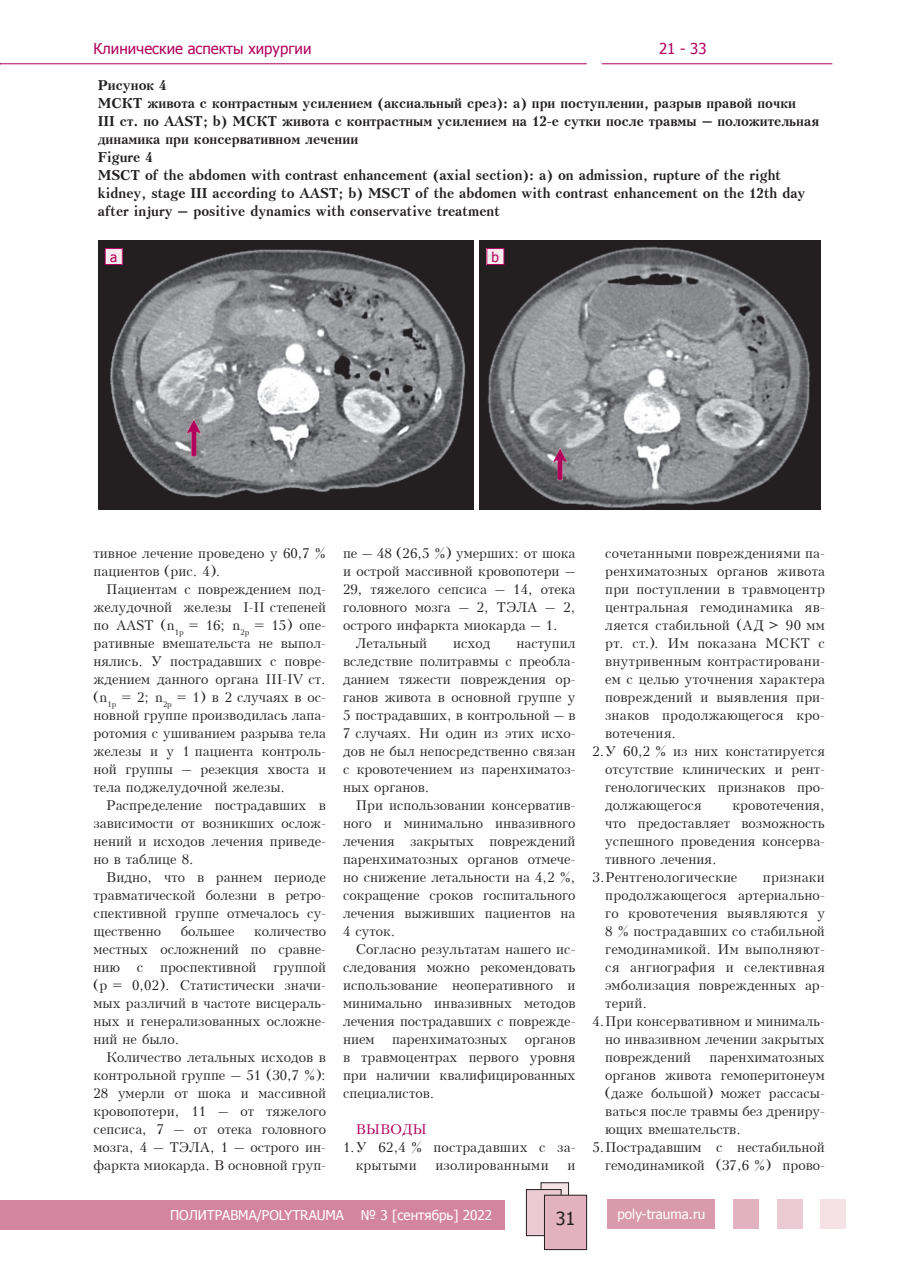
<style>
.page{position:relative;width:910px;height:1280px;background:#fff}
.page>*{position:absolute;margin:0;border:0;box-sizing:border-box;transform-origin:0 0}
.t1{font:18px "Tahoma";color:#231f20}
.t2{font:15px "Tahoma";color:#b1015c}
.t3{font:13.5px/18px "Kudrashov Plain";color:#231f20;text-align:justify}
.t4{font:700 13.5px/18px "Kudrashov";color:#231f20}
.t5{font:13.5px/18px "Kudrashov Plain";letter-spacing:.02em;color:#231f20}
.t6{font:13.5px "Tahoma";color:#fff}
.t7{font:13.5px "Kudrashov Plain";color:#b1015c}
.t8{font:13.5px "Tahoma";color:#b1015c}
</style>
<div class="page">
<div style="left:607px;top:1198px;width:107px;height:30px;background:#da9aae"></div>
<div style="left:733px;top:1198px;width:26px;height:30px;background:#e3b2c1"></div>
<div style="left:777px;top:1198px;width:26px;height:30px;background:#eccad4"></div>
<div style="left:821px;top:1198px;width:25px;height:30px;background:#f5e2e7"></div>
<div style="left:0;top:1200px;width:505px;height:29px;background:#d3859f"></div>
<div style="left:541px;top:1183px;width:28px;height:36px;background:#f5e2e7"></div>
<div style="left:541px;top:1182px;width:28px;height:37px;border:1px solid #231f20"></div>
<div style="left:526px;top:1189px;width:35px;height:47px;background:#eccad4"></div>
<div style="left:526px;top:1189px;width:35px;height:47px;border:1px solid #231f20"></div>
<div style="left:544px;top:1195px;width:43px;height:54px;background:#e3b2c1"></div>
<div style="left:544px;top:1195px;width:43px;height:55px;border:1px solid #231f20"></div>
<hr style="left:0;top:63px;width:587px;height:1px;background:#b1015c">
<hr style="left:602px;top:63px;width:230px;height:1px;background:#b1015c">
<img style="left:98px;top:241px;width:376px;height:268px">
<img style="left:479px;top:241px;width:342px;height:268px">
<div style="left:105px;top:249px;width:17px;height:15px;background:#f8ecef"></div>
<div style="left:105px;top:248px;width:18px;height:17px;border:1px solid #b1015c"></div>
<div style="left:487px;top:249px;width:17px;height:15px;background:#f8ecef"></div>
<div style="left:486px;top:248px;width:18px;height:17px;border:1px solid #b1015c"></div>
<p class="t2" style="left:94px;top:38px;width:219px">Клинические аспекты хирургии</p>
<p class="t2" style="left:659px;top:38px;width:49px">21 - 33</p>
<p class="t4" style="left:98px;top:76px;width:723px">Рисунок 4<br>МСКТ живота с контрастным усилением (аксиальный срез): а) при поступлении, разрыв правой почки<br>III ст. по AAST; b) МСКТ живота с контрастным усилением на 12-е сутки после травмы – положительная динамика при консервативном лечении<br>Figure 4<br>MSCT of the abdomen with contrast enhancement (axial section): a) on admission, rupture of the right kidney, stage III according to AAST; b) MSCT of the abdomen with contrast enhancement on the 12th day after injury – positive dynamics with conservative treatment</p>
<p class="t8" style="left:110px;top:248px;width:9px">a</p>
<p class="t8" style="left:492px;top:248px;width:9px">b</p>
<p class="t3" style="left:94px;top:544px;width:234px">тивное лечение проведено у 60,7 % пациентов (рис. 4).</p>
<p class="t3" style="left:94px;top:580px;width:234px;text-indent:13px">Пациентам с повреждением под&shy;желудочной железы I-II степеней по AAST (n<sub>1p</sub> = 16; n<sub>2p</sub> = 15) опе&shy;ративные вмешательста не выпол&shy;нялись. У пострадавших с повре&shy;ждением данного органа III-IV ст. (n<sub>1p</sub> = 2; n<sub>2p</sub> = 1) в 2 случаях в ос&shy;новной группе производилась лапа&shy;ротомия с ушиванием разрыва тела железы и у 1 пациента контроль&shy;ной группы – резекция хвоста и тела поджелудочной железы.</p>
<p class="t3" style="left:94px;top:796px;width:234px;text-indent:13px">Распределение пострадавших в зависимости от возникших ослож&shy;нений и исходов лечения приведе&shy;но в таблице 8.</p>
<p class="t3" style="left:94px;top:868px;width:234px;text-indent:13px">Видно, что в раннем периоде травматической болезни в ретро&shy;спективной группе отмечалось су&shy;щественно</p>
<p class="t3" style="left:181px;top:922px;width:55px">большее</p>
<p class="t3" style="left:94px;top:922px;width:234px;text-indent:161px">количество местных осложнений по сравне&shy;нию с проспективной группой (p = 0,02). Статистически значи&shy;мых различий в частоте висцераль&shy;ных и генерализованных осложне&shy;ний не было.</p>
<p class="t3" style="left:94px;top:1048px;width:234px;text-indent:13px">Количество летальных исходов в контрольной группе – 51 (30,7 %):<br>28 умерли от шока и массивной кровопотери, 11 – от тяжелого сепсиса, 7 – от отека головного мозга, 4 – ТЭЛА, 1 – острого ин&shy;фаркта миокарда. В основной груп-</p>
<p class="t3" style="left:343px;top:544px;width:234px">пе – 48 (26,5 %) умерших: от шока</p>
<p class="t3" style="left:343px;top:562px;width:234px">и острой массивной кровопотери –</p>
<p class="t3" style="left:343px;top:580px;width:234px">29, тяжелого сепсиса – 14, отека</p>
<p class="t3" style="left:343px;top:598px;width:234px">головного мозга – 2, ТЭЛА – 2,</p>
<p class="t3" style="left:343px;top:616px;width:216px">острого инфаркта миокарда – 1.</p>
<p class="t3" style="left:356px;top:634px;width:73px">Летальный</p>
<p class="t3" style="left:453px;top:634px;width:39px">исход</p>
<p class="t3" style="left:343px;top:634px;width:234px;text-indent:173px">наступил вследствие политравмы с преобла&shy;данием тяжести повреждения ор&shy;ганов живота в основной группе у 5 пострадавших, в контрольной – в 7 случаях. Ни один из этих исхо&shy;дов не был непосредственно связан с кровотечением из паренхиматоз&shy;ных органов.</p>
<p class="t3" style="left:343px;top:796px;width:234px;text-indent:13px">При использовании консерватив&shy;ного и минимально инвазивного лечения закрытых повреждений паренхиматозных органов отмече&shy;но снижение летальности на 4,2 %, сокращение сроков госпитального лечения выживших пациентов на 4 суток.</p>
<p class="t3" style="left:343px;top:940px;width:234px;text-indent:13px">Согласно результатам нашего ис&shy;следования можно рекомендовать использование неоперативного и минимально инвазивных методов лечения пострадавших с поврежде&shy;нием</p>
<p class="t3" style="left:392px;top:1030px;width:117px">паренхиматозных</p>
<p class="t3" style="left:343px;top:1030px;width:234px;text-indent:182px">органов в травмоцентрах первого уровня при наличии квалифицированных специалистов.</p>
<p class="t7" style="left:356px;top:1121px;width:72px">ВЫВОДЫ</p>
<p class="t5" style="left:356px;top:1138px;width:221px;text-indent:-13px">1.У 62,4 % пострадавших с за&shy;крытыми</p>
<p class="t5" style="left:435px;top:1156px;width:115px">изолированными</p>
<p class="t3" style="left:567px;top:1156px;width:9px">и</p>
<p class="t3" style="left:605px;top:544px;width:221px">сочетанными повреждениями па-</p>
<p class="t3" style="left:605px;top:562px;width:221px">ренхиматозных органов живота</p>
<p class="t3" style="left:605px;top:580px;width:221px">при поступлении в травмоцентр</p>
<p class="t5" style="left:605px;top:598px;width:221px">центральная гемодинамика яв-</p>
<p class="t3" style="left:605px;top:616px;width:221px">ляется стабильной (АД &gt; 90 мм</p>
<p class="t3" style="left:605px;top:634px;width:221px">рт. ст.). Им показана МСКТ с</p>
<p class="t5" style="left:605px;top:652px;width:221px">внутривенным контрастировани-</p>
<p class="t3" style="left:605px;top:670px;width:221px">ем с целью уточнения характера</p>
<p class="t3" style="left:605px;top:688px;width:221px">повреждений и выявления при-</p>
<p class="t3" style="left:605px;top:706px;width:221px">знаков продолжающегося кро-</p>
<p class="t3" style="left:605px;top:724px;width:73px">вотечения.</p>
<p class="t3" style="left:592px;top:742px;width:234px">2.У 60,2 % из них констатируется</p>
<p class="t3" style="left:605px;top:760px;width:221px">отсутствие клинических и рент-</p>
<p class="t3" style="left:605px;top:778px;width:221px">генологических признаков про-</p>
<p class="t3" style="left:605px;top:796px;width:98px">должающегося</p>
<p class="t3" style="left:733px;top:796px;width:94px">кровотечения,</p>
<p class="t3" style="left:605px;top:814px;width:221px">что предоставляет возможность</p>
<p class="t3" style="left:605px;top:832px;width:221px">успешного проведения консерва-</p>
<p class="t3" style="left:605px;top:850px;width:113px">тивного лечения.</p>
<p class="t3" style="left:592px;top:868px;width:146px">3.Рентгенологические</p>
<p class="t3" style="left:763px;top:868px;width:63px">признаки</p>
<p class="t3" style="left:605px;top:886px;width:221px">продолжающегося артериально-</p>
<p class="t3" style="left:605px;top:904px;width:221px">го кровотечения выявляются у</p>
<p class="t3" style="left:605px;top:922px;width:221px">8 % пострадавших со стабильной</p>
<p class="t3" style="left:605px;top:940px;width:221px">гемодинамикой. Им выполняют-</p>
<p class="t3" style="left:605px;top:958px;width:221px">ся ангиография и селективная</p>
<p class="t3" style="left:605px;top:976px;width:221px">эмболизация поврежденных ар-</p>
<p class="t3" style="left:605px;top:994px;width:43px">терий.</p>
<p class="t3" style="left:592px;top:1012px;width:234px">4.При консервативном и минималь-</p>
<p class="t3" style="left:605px;top:1030px;width:221px">но инвазивном лечении закрытых</p>
<p class="t3" style="left:605px;top:1048px;width:87px">повреждений</p>
<p class="t3" style="left:709px;top:1048px;width:117px">паренхиматозных</p>
<p class="t3" style="left:605px;top:1066px;width:221px">органов живота гемоперитонеум</p>
<p class="t3" style="left:605px;top:1084px;width:221px">(даже большой) может рассасы-</p>
<p class="t3" style="left:605px;top:1102px;width:221px">ваться после травмы без дрениру-</p>
<p class="t3" style="left:605px;top:1120px;width:137px">ющих вмешательств.</p>
<p class="t3" style="left:592px;top:1138px;width:234px">5.Пострадавшим с нестабильной</p>
<p class="t3" style="left:605px;top:1156px;width:221px">гемодинамикой (37,6 %) прово-</p>
<p class="t6" style="left:170px;top:1206px;width:176px">ПОЛИТРАВМА/POLYTRAUMA</p>
<p class="t6" style="left:361px;top:1206px;width:133px">№ 3 [сентябрь] 2022</p>
<h1 class="t1" style="left:556px;top:1206px;width:21px">31</h1>
<p class="t6" style="left:617px;top:1205px;width:89px">poly-trauma.ru</p>
</div>
